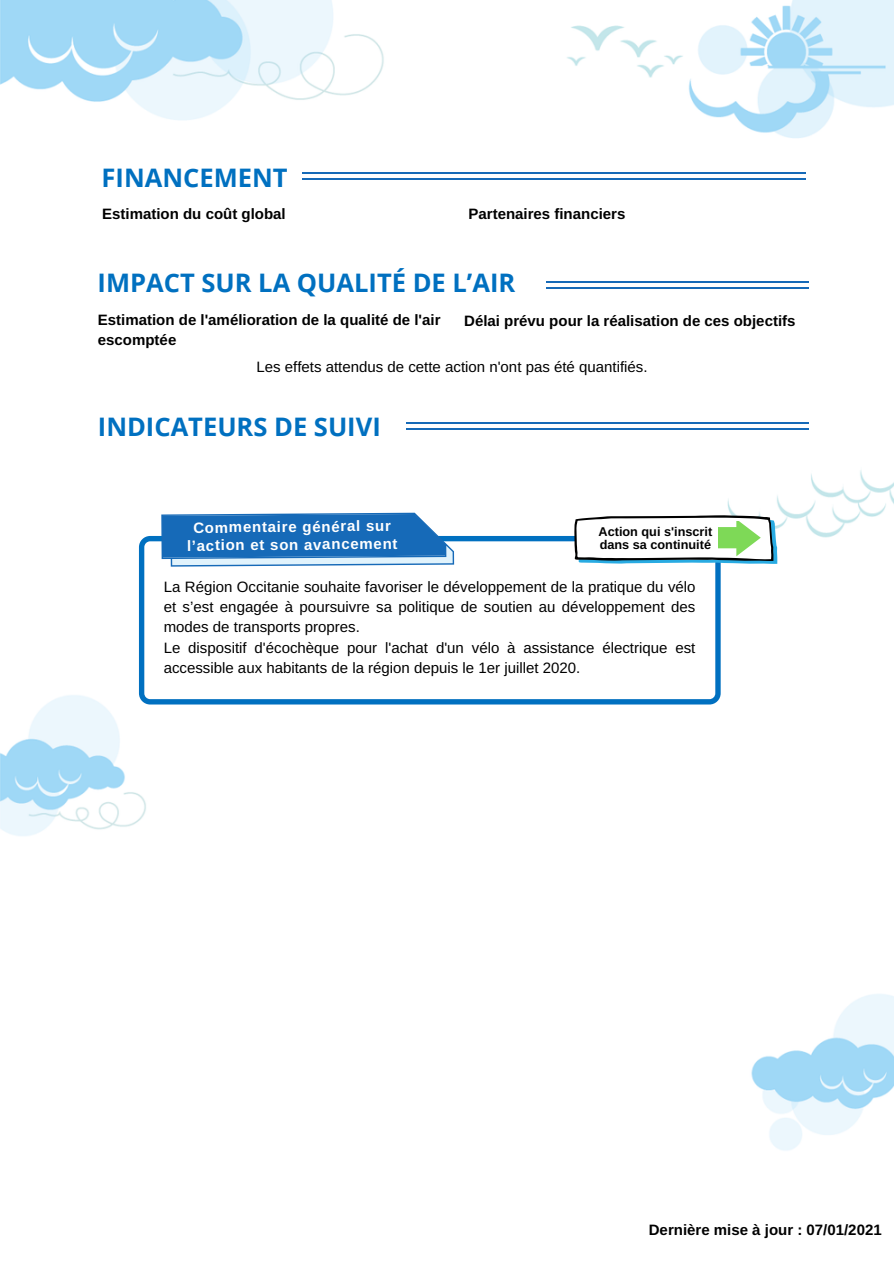
<style>
.page{position:relative;width:894px;height:1264px;background:#fff}
.page>*{position:absolute;margin:0;border:0;box-sizing:border-box;transform-origin:0 0}
.t1{font:700 25.5px "Open Sans";color:#0070c0}
.t2{font:15px/20.2px "Arimo";color:#000;text-align:justify}
.t3{font:700 15px/20.2px "Arimo";color:#000}
.t4{font:700 15px/17.9px "Arimo";color:#fff;text-align:center}
.t5{font:700 12.6px/13px "Arimo";color:#000}
</style>
<div class="page">
<img style="left:0;top:0;width:893px;height:1151px">
<hr style="left:233px;top:281px;width:575px;height:2px;background:#166ab8">
<hr style="left:233px;top:288px;width:575px;height:1px;background:#166ab8">
<div style="left:89px;top:260px;width:457px;height:50px;background:#fff"></div>
<hr style="left:233px;top:422px;width:575px;height:1px;background:#166ab8">
<hr style="left:233px;top:428px;width:575px;height:1px;background:#166ab8">
<div style="left:92px;top:404px;width:314px;height:50px;background:#fff"></div>
<svg style="left:139px;top:536px;width:581px;height:168px"></svg>
<svg style="left:161px;top:512px;width:293px;height:54px;background:#4186c6"></svg>
<hr style="left:231px;top:172px;width:574px;height:2px;background:#166ab8">
<hr style="left:231px;top:179px;width:574px;height:1px;background:#166ab8">
<div style="left:98px;top:155px;width:204px;height:50px;background:#fff"></div>
<svg style="left:574px;top:515px;width:203px;height:49px"></svg>
<p class="t1" style="left:101px;top:159px;width:187px">FINANCEMENT</p>
<p class="t3" style="left:102px;top:204px;width:185px">Estimation du coût global</p>
<p class="t3" style="left:468px;top:204px;width:158px">Partenaires financiers</p>
<p class="t1" style="left:98px;top:265px;width:419px">IMPACT SUR LA QUALITÉ DE L’AIR</p>
<p class="t3" style="left:98px;top:309px;width:344px">Estimation de l'amélioration de la qualité de l'air escomptée</p>
<p class="t3" style="left:464px;top:311px;width:333px">Délai prévu pour la réalisation de ces objectifs</p>
<p class="t2" style="left:256px;top:356px;width:392px">Les effets attendus de cette action n'ont pas été quantifiés.</p>
<p class="t1" style="left:98px;top:409px;width:284px">INDICATEURS DE SUIVI</p>
<p class="t4" style="left:186px;top:519px;width:212px;rotate:-1deg">Commentaire général sur l’action et son avancement</p>
<p class="t5" style="left:598px;top:525px;width:115px">Action qui s'inscrit dans sa continuité</p>
<p class="t2" style="left:164px;top:576px;width:533px">La Région Occitanie souhaite favoriser le développement de la pratique du vélo et s’est engagée à poursuivre sa politique de soutien au développement des modes de transports propres.</p>
<p class="t2" style="left:164px;top:637px;width:533px">Le dispositif d'écochèque pour l'achat d'un vélo à assistance électrique est accessible aux habitants de la région depuis le 1er juillet 2020.</p>
<p class="t3" style="left:648px;top:1219px;width:234px">Dernière mise à jour : 07/01/2021</p>
</div>
